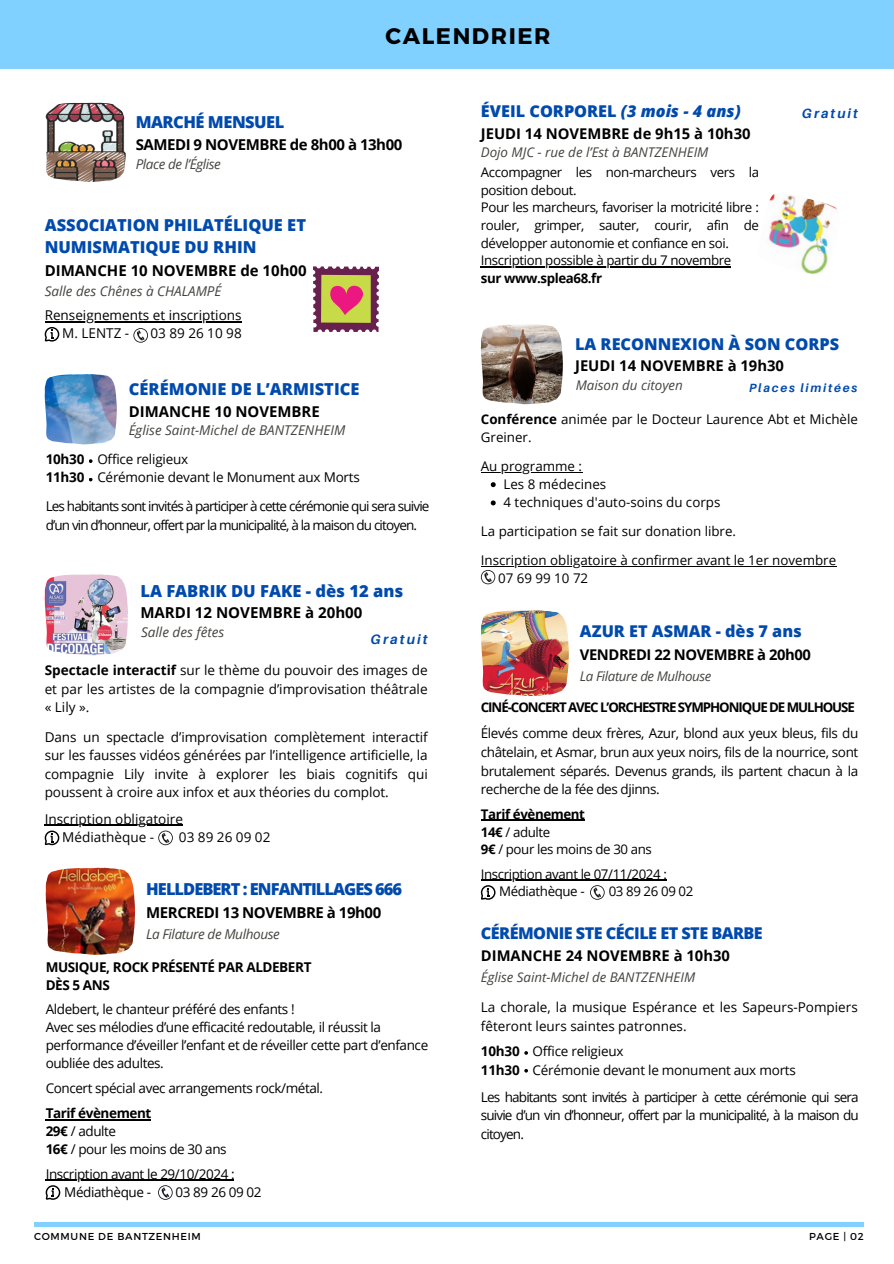
<style>
.page{position:relative;width:894px;height:1264px;background:#fff}
.page>*{position:absolute;margin:0;border:0;box-sizing:border-box;transform-origin:0 0}
.t1{font:700 22.5px "Montserrat";letter-spacing:.07em;color:#000}
.t2{font:800 16.5px/21.3px "Open Sans";color:#004aad}
.t3{font:800 16.5px "Open Sans";letter-spacing:-.06em;color:#004aad}
.t4{font:800 16.5px "Open Sans";letter-spacing:-.03em;color:#004aad}
.t5{font:800 16.35px "Open Sans";color:#004aad}
.t6{font:800 16.2px "Open Sans";letter-spacing:-.03em;color:#004aad}
.t7{font:800 16.2px "Open Sans";color:#004aad}
.t8{font:700 15px "Open Sans";letter-spacing:-.03em;color:#000}
.t9{font:700 15px "Open Sans";color:#000}
.t10{font:700 14.85px "Open Sans";color:#000}
.t11{font:700 14.7px "Open Sans";letter-spacing:-.015em;color:#000}
.t12{font:italic 13.65px "Open Sans";color:#444440}
.t13{font:italic 700 13.65px "Aileron";letter-spacing:.15em;color:#004aad}
.t14{font:13.5px/18px "Open Sans";letter-spacing:-.03em;color:#000}
.t15{font:13.5px/18.6px "Open Sans";color:#000}
.t16{font:13.5px/18.8px "Open Sans";letter-spacing:-.065em;color:#000}
.t17{font:italic 13.5px "Open Sans";color:#444440}
.t18{font:700 13.5px/18px "Open Sans";letter-spacing:-.03em;color:#000}
.t19{font:italic 13.5px "Open Sans";letter-spacing:-.03em;color:#444440}
.t20{font:13.35px/17.7px "Open Sans";letter-spacing:-.03em;color:#000}
.t21{font:13.35px/18.3px "Open Sans";color:#000}
.t22{font:italic 13.35px "Open Sans";color:#444440}
.t23{font:700 13.35px "Open Sans";letter-spacing:-.08em;color:#000}
.t24{font:italic 13.35px "Open Sans";letter-spacing:-.03em;color:#444440}
.t25{font:700 13.35px "Open Sans";letter-spacing:-.03em;color:#000}
.t26{font:italic 700 13.35px "Aileron";letter-spacing:.15em;color:#004aad}
.t27{font:italic 700 11.85px "Aileron";letter-spacing:.15em;color:#004aad}
.t28{font:10.05px "Montserrat";letter-spacing:.07em;color:#000}
.s1{font-weight:700}
.s2{font-style:italic}
</style>
<div class="page">
<div style="left:0;top:0;width:893px;height:68px;background:#80d1ff"></div>
<hr style="left:34px;top:1222px;width:829px;height:3px;background:#80d1ff">
<hr style="left:46px;top:1118px;width:105px;height:2px;background:#000">
<hr style="left:46px;top:1179px;width:188px;height:1px;background:#000">
<svg style="left:158px;top:1185px;width:15px;height:14px"></svg>
<svg style="left:46px;top:1185px;width:14px;height:14px"></svg>
<img style="left:46px;top:867px;width:89px;height:87px">
<img style="left:768px;top:194px;width:69px;height:80px">
<hr style="left:480px;top:266px;width:250px;height:2px;background:#000">
<svg style="left:89px;top:459px;width:3px;height:4px"></svg>
<img style="left:45px;top:374px;width:72px;height:70px">
<img style="left:45px;top:574px;width:83px;height:81px">
<hr style="left:45px;top:824px;width:138px;height:1px;background:#000">
<svg style="left:158px;top:830px;width:15px;height:15px"></svg>
<svg style="left:45px;top:830px;width:14px;height:15px"></svg>
<img style="left:480px;top:324px;width:82px;height:80px">
<svg style="left:480px;top:570px;width:15px;height:14px"></svg>
<hr style="left:480px;top:472px;width:102px;height:1px;background:#000">
<svg style="left:490px;top:482px;width:5px;height:5px"></svg>
<svg style="left:490px;top:500px;width:5px;height:5px"></svg>
<hr style="left:480px;top:565px;width:356px;height:1px;background:#000">
<hr style="left:480px;top:820px;width:104px;height:1px;background:#000">
<hr style="left:480px;top:879px;width:186px;height:1px;background:#000">
<svg style="left:590px;top:885px;width:14px;height:14px"></svg>
<svg style="left:480px;top:885px;width:15px;height:14px"></svg>
<img style="left:481px;top:610px;width:87px;height:86px">
<svg style="left:524px;top:1051px;width:4px;height:3px"></svg>
<svg style="left:524px;top:1069px;width:4px;height:3px"></svg>
<svg style="left:313px;top:266px;width:66px;height:66px;background:#ac7b60"></svg>
<hr style="left:45px;top:321px;width:196px;height:1px;background:#000">
<svg style="left:45px;top:327px;width:14px;height:14px"></svg>
<svg style="left:133px;top:328px;width:15px;height:15px"></svg>
<img style="left:45px;top:102px;width:81px;height:80px">
<p class="t1" style="left:385px;top:22px;width:166px">CALENDRIER</p>
<p class="t4" style="left:136px;top:111px;width:150px">MARCHÉ MENSUEL</p>
<h3 class="t19" style="left:136px;top:154px;width:87px">Place de l’Église</h3>
<h5 class="t8" style="left:136px;top:134px;width:268px">SAMEDI 9 NOVEMBRE de 8h00 à 13h00</h5>
<p class="t2" style="left:45px;top:214px;width:263px">ASSOCIATION PHILATÉLIQUE ET<br>NUMISMATIQUE DU RHIN</p>
<h6 class="t9" style="left:45px;top:260px;width:263px">DIMANCHE 10 NOVEMBRE de 10h00</h6>
<h6 class="t17" style="left:45px;top:281px;width:178px">Salle des Chênes à CHALAMPÉ</h6>
<p class="t15" style="left:62px;top:306px;width:181px;line-height:18px;text-indent:-18px">Renseignements et inscriptions<br>M. LENTZ -</p>
<p class="t14" style="left:150px;top:324px;width:93px">03 89 26 10 98</p>
<h6 class="t2" style="left:129px;top:378px;width:232px">CÉRÉMONIE DE L’ARMISTICE</h6>
<h6 class="t17" style="left:129px;top:421px;width:218px">Église Saint-Michel de BANTZENHEIM</h6>
<p class="t10" style="left:129px;top:400px;width:192px">DIMANCHE 10 NOVEMBRE</p>
<h2 class="t14" style="left:46px;top:449px;width:144px"><span class="s1">10h30</span> Office religieux</h2>
<h2 class="t14" style="left:46px;top:468px;width:315px"><span class="s1">11h30</span> Cérémonie devant le Monument aux Morts</h2>
<h6 class="t16" style="left:46px;top:496px;width:385px">Les habitants sont invités à participer à cette cérémonie qui sera suivie d’un vin d’honneur, offert par la municipalité, à la maison du citoyen.</h6>
<h3 class="t2" style="left:140px;top:579px;width:264px">LA FABRIK DU FAKE - dès 12 ans</h3>
<h6 class="t12" style="left:141px;top:622px;width:85px">Salle des fêtes</h6>
<h5 class="t9" style="left:140px;top:601px;width:223px">MARDI 12 NOVEMBRE à 20h00</h5>
<h6 class="t13" style="left:370px;top:631px;width:58px">Gratuit</h6>
<h6 class="t14" style="left:45px;top:660px;width:384px;line-height:18.6px;text-align:justify"><span class="s1">Spectacle interactif</span> sur le thème du pouvoir des images de et par les artistes de la compagnie d’improvisation théâtrale « Lily ».</h6>
<h6 class="t14" style="left:45px;top:727px;width:384px;line-height:18.6px;text-align:justify">Dans un spectacle d’improvisation complètement interactif sur les fausses vidéos générées par l’intelligence artificielle, la compagnie Lily invite à explorer les biais cognitifs qui poussent à croire aux infox et aux théories du complot.</h6>
<p class="t15" style="left:62px;top:809px;width:122px;text-indent:-18px">Inscription obligatoire<br>Médiathèque -</p>
<p class="t14" style="left:179px;top:828px;width:93px">03 89 26 09 02</p>
<p class="t3" style="left:146px;top:877px;width:257px">HELLDEBERT : ENFANTILLAGES 666</p>
<h2 class="t19" style="left:146px;top:925px;width:135px">La Filature de Mulhouse</h2>
<h3 class="t8" style="left:146px;top:902px;width:236px">MERCREDI 13 NOVEMBRE à 19h00</h3>
<p class="t18" style="left:46px;top:957px;width:267px">MUSIQUE, ROCK PRÉSENTÉ PAR ALDEBERT<br>DÈS 5 ANS</p>
<p class="t14" style="left:46px;top:1000px;width:384px">Aldebert, le chanteur préféré des enfants !<br>Avec ses mélodies d’une efficacité redoutable, il réussit la performance d’éveiller l’enfant et de réveiller cette part d’enfance oubliée des adultes.</p>
<p class="t14" style="left:46px;top:1078px;width:279px">Concert spécial avec arrangements rock/métal.</p>
<p class="t14" style="left:46px;top:1103px;width:182px"><span class="s1">Tarif évènement<br>29€</span> / adulte<br><span class="s1">16€</span> / pour les moins de 30 ans</p>
<p class="t14" style="left:64px;top:1164px;width:172px;text-indent:-19px">Inscription avant le 29/10/2024 :<br>Médiathèque -</p>
<p class="t14" style="left:175px;top:1182px;width:87px">03 89 26 09 02</p>
<h6 class="t5" style="left:480px;top:100px;width:261px">ÉVEIL CORPOREL <span class="s2">(3 mois - 4 ans)</span></h6>
<p class="t22" style="left:480px;top:143px;width:229px">Dojo MJC - rue de l’Est à BANTZENHEIM</p>
<p class="t10" style="left:480px;top:123px;width:271px">JEUDI 14 NOVEMBRE de 9h15 à 10h30</p>
<h2 class="t20" style="left:480px;top:163px;width:279px">Accompagner les non-marcheurs vers la position debout.</h2>
<h3 class="t20" style="left:480px;top:198px;width:279px;text-align:justify">Pour les marcheurs, favoriser la motricité libre : rouler, grimper, sauter, courir, afin de développer autonomie et confiance en soi.</h3>
<p class="t20" style="left:480px;top:251px;width:252px">Inscription possible à partir du 7 novembre</p>
<p class="t25" style="left:480px;top:269px;width:123px">sur www.splea68.fr</p>
<p class="t26" style="left:801px;top:105px;width:57px">Gratuit</p>
<h6 class="t5" style="left:575px;top:333px;width:265px">LA RECONNEXION À SON CORPS</h6>
<p class="t22" style="left:575px;top:375px;width:109px">Maison du citoyen</p>
<p class="t10" style="left:575px;top:355px;width:210px">JEUDI 14 NOVEMBRE à 19h30</p>
<h3 class="t27" style="left:748px;top:380px;width:110px">Places limitées</h3>
<h5 class="t21" style="left:480px;top:409px;width:378px"><span class="s1">Conférence</span> animée par le Docteur Laurence Abt et Michèle<br>Greiner.</h5>
<h5 class="t21" style="left:480px;top:456px;width:103px">Au programme :</h5>
<h6 class="t21" style="left:503px;top:475px;width:104px">Les 8 médecines</h6>
<p class="t21" style="left:503px;top:493px;width:218px">4 techniques d'auto-soins du corps</p>
<p class="t21" style="left:480px;top:521px;width:257px">La participation se fait sur donation libre.</p>
<p class="t21" style="left:498px;top:550px;width:339px;text-indent:-17px">Inscription obligatoire à confirmer avant le 1er novembre<br>07 69 99 10 72</p>
<p class="t7" style="left:579px;top:620px;width:223px">AZUR ET ASMAR - dès 7 ans</p>
<p class="t24" style="left:579px;top:666px;width:133px">La Filature de Mulhouse</p>
<h2 class="t11" style="left:579px;top:644px;width:232px">VENDREDI 22 NOVEMBRE à 20h00</h2>
<p class="t23" style="left:480px;top:698px;width:375px">CINÉ-CONCERT AVEC L’ORCHESTRE SYMPHONIQUE DE MULHOUSE</p>
<p class="t14" style="left:480px;top:723px;width:379px;line-height:18.9px;text-align:justify">Élevés comme deux frères, Azur, blond aux yeux bleus, fils du châtelain, et Asmar, brun aux yeux noirs, fils de la nourrice, sont brutalement séparés. Devenus grands, ils partent chacun à la recherche de la fée des djinns.</p>
<p class="t20" style="left:480px;top:804px;width:172px"><span class="s1">Tarif évènement<br>14€</span> / adulte<br><span class="s1">9€</span> / pour les moins de 30 ans</p>
<p class="t20" style="left:499px;top:864px;width:169px;text-indent:-18px">Inscription avant le 07/11/2024 :<br>Médiathèque -</p>
<p class="t20" style="left:608px;top:882px;width:86px">03 89 26 09 02</p>
<h5 class="t6" style="left:480px;top:921px;width:283px">CÉRÉMONIE STE CÉCILE ET STE BARBE</h5>
<h6 class="t22" style="left:480px;top:967px;width:216px">Église Saint-Michel de BANTZENHEIM</h6>
<p class="t11" style="left:480px;top:945px;width:250px">DIMANCHE 24 NOVEMBRE à 10h30</p>
<h6 class="t15" style="left:481px;top:997px;width:378px">La chorale, la musique Espérance et les Sapeurs-Pompiers fêteront leurs saintes patronnes.</h6>
<h6 class="t14" style="left:481px;top:1041px;width:316px;line-height:18.8px"><span class="s1">10h30</span> Office religieux<br><span class="s1">11h30</span> Cérémonie devant le monument aux morts</h6>
<p class="t14" style="left:481px;top:1087px;width:379px;line-height:18.8px;text-align:justify">Les habitants sont invités à participer à cette cérémonie qui sera suivie d’un vin d’honneur, offert par la municipalité, à la maison du citoyen.</p>
<p class="t28" style="left:34px;top:1229px;width:168px">COMMUNE DE BANTZENHEIM</p>
<h2 class="t28" style="left:808px;top:1229px;width:56px">PAGE | 02</h2>
</div>
